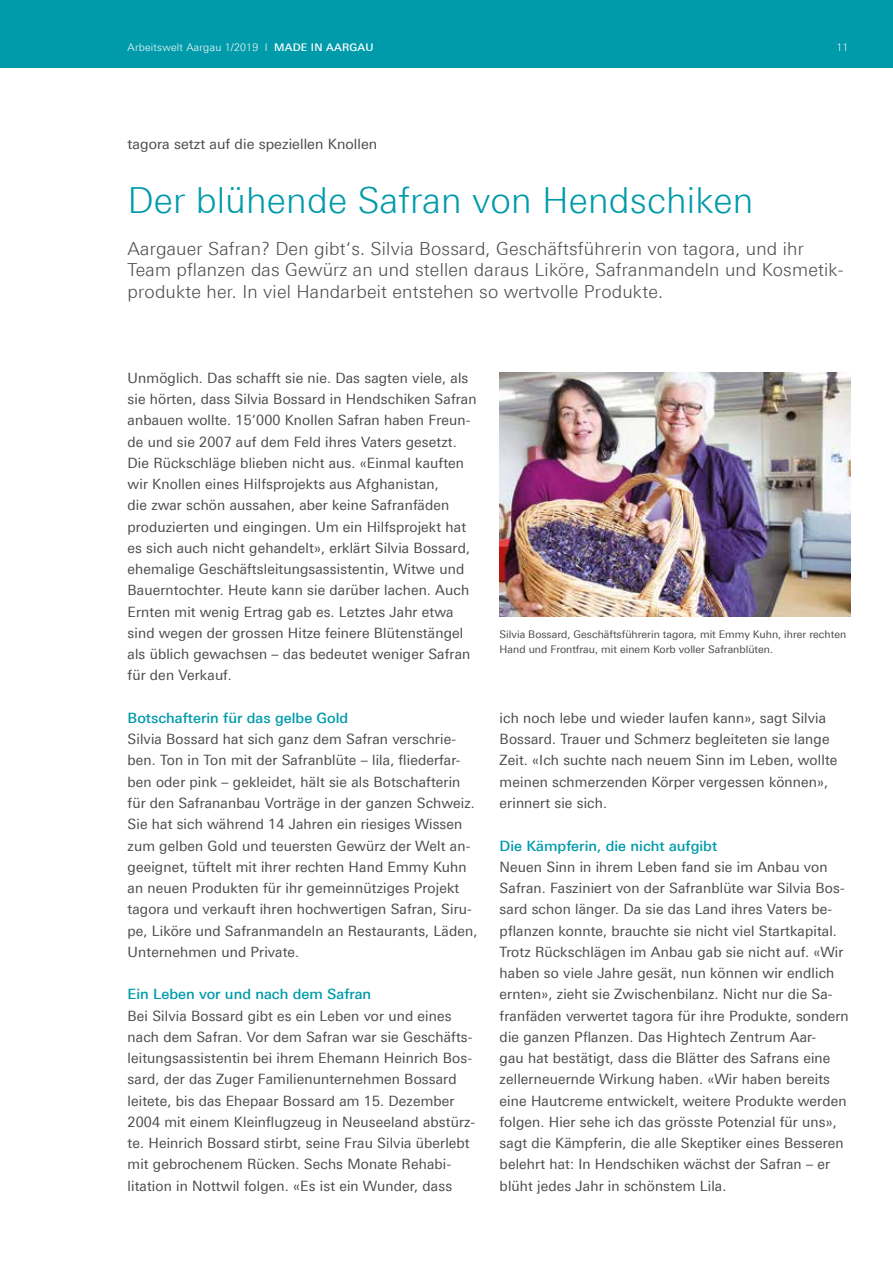
<style>
.page{position:relative;width:893px;height:1263px;background:#fff}
.page>*{position:absolute;margin:0;border:0;box-sizing:border-box;transform-origin:0 0}
.t1{font:300 36px "Linotype Univers 330";letter-spacing:.005em;color:#009baa}
.t2{font:300 18px/21.3px "Linotype Univers 330";letter-spacing:.01em;color:#4a4a49}
.t3{font:14.25px/21.3px "Linotype Univers 430";letter-spacing:.01em;color:#4a4a49}
.t4{font:500 14.25px "Linotype Univers 530";color:#009baa}
.t5{font:10.5px/14.9px "Linotype Univers 430";color:#4a4a49}
.t6{font:300 10.5px "Linotype Univers 330";letter-spacing:.02em;color:#fff}
.s1{font-family:"Linotype Univers 530";font-weight:500}
</style>
<div class="page">
<img style="left:500px;top:372px;width:350px;height:245px">
<div style="left:0;top:0;width:893px;height:68px;background:#009baa"></div>
<p class="t6" style="left:128px;top:41px;width:247px">Arbeitswelt Aargau 1/2019 I <span class="s1">MADE IN AARGAU</span></p>
<p class="t6" style="left:836px;top:41px;width:13px">11</p>
<p class="t3" style="left:128px;top:133px;width:251px">tagora setzt auf die speziellen Knollen</p>
<h1 class="t1" style="left:128px;top:179px;width:627px">Der blühende Safran von Hendschiken</h1>
<p class="t2" style="left:128px;top:238px;width:718px">Aargauer Safran? Den gibt‘s. Silvia Bossard, Geschäftsführerin von tagora, und ihr<br>Team pflanzen das Gewürz an und stellen daraus Liköre, Safranmandeln und Kosmetik&shy;produkte her. In viel Handarbeit entstehen so wertvolle Produkte.</p>
<p class="t3" style="left:128px;top:367px;width:351px">Unmöglich. Das schafft sie nie. Das sagten viele, als sie hörten, dass Silvia Bossard in Hendschiken Safran anbauen wollte. 15‘000 Knollen Safran haben Freun&shy;de und sie 2007 auf dem Feld ihres Vaters gesetzt.<br>Die Rückschläge blieben nicht aus. «Einmal kauften wir Knollen eines Hilfsprojekts aus Afghanistan,<br>die zwar schön aussahen, aber keine Safranfäden produzierten und eingingen. Um ein Hilfsprojekt hat es sich auch nicht gehandelt», erklärt Silvia Bossard, ehemalige Geschäftsleitungsassistentin, Witwe und Bauerntochter. Heute kann sie darüber lachen. Auch Ernten mit wenig Ertrag gab es. Letztes Jahr etwa sind wegen der grossen Hitze feinere Blütenstängel als üblich gewachsen – das bedeutet weniger Safran für den Verkauf.</p>
<p class="t4" style="left:128px;top:709px;width:222px">Botschafterin für das gelbe Gold</p>
<p class="t3" style="left:128px;top:728px;width:351px">Silvia Bossard hat sich ganz dem Safran verschrie&shy;ben. Ton in Ton mit der Safranblüte – lila, fliederfar&shy;ben oder pink – gekleidet, hält sie als Botschafterin für den Safrananbau Vorträge in der ganzen Schweiz.<br>Sie hat sich während 14 Jahren ein riesiges Wissen zum gelben Gold und teuersten Gewürz der Welt an&shy;geeignet, tüftelt mit ihrer rechten Hand Emmy Kuhn an neuen Produkten für ihr gemeinnütziges Projekt tagora und verkauft ihren hochwertigen Safran, Siru&shy;pe, Liköre und Safranmandeln an Restaurants, Läden, Unternehmen und Private.</p>
<p class="t4" style="left:128px;top:986px;width:245px">Ein Leben vor und nach dem Safran</p>
<p class="t3" style="left:128px;top:1005px;width:349px">Bei Silvia Bossard gibt es ein Leben vor und eines nach dem Safran. Vor dem Safran war sie Geschäfts&shy;leitungsassistentin bei ihrem Ehemann Heinrich Bos&shy;sard, der das Zuger Familienunternehmen Bossard leitete, bis das Ehepaar Bossard am 15. Dezember 2004 mit einem Kleinflugzeug in Neuseeland abstürz&shy;te. Heinrich Bossard stirbt, seine Frau Silvia überlebt mit gebrochenem Rücken. Sechs Monate Rehabi&shy;litation in Nottwil folgen. «Es ist ein Wunder, dass</p>
<p class="t5" style="left:500px;top:627px;width:348px">Silvia Bossard, Geschäftsführerin tagora, mit Emmy Kuhn, ihrer rechten<br>Hand und Frontfrau, mit einem Korb voller Safranblüten.</p>
<p class="t3" style="left:500px;top:707px;width:339px">ich noch lebe und wieder laufen kann», sagt Silvia Bossard. Trauer und Schmerz begleiteten sie lange Zeit. «Ich suchte nach neuem Sinn im Leben, wollte meinen schmerzenden Körper vergessen können», erinnert sie sich.</p>
<p class="t4" style="left:500px;top:837px;width:219px">Die Kämpferin, die nicht aufgibt</p>
<p class="t3" style="left:500px;top:856px;width:351px">Neuen Sinn in ihrem Leben fand sie im Anbau von Safran. Fasziniert von der Safranblüte war Silvia Bos&shy;sard schon länger. Da sie das Land ihres Vaters be&shy;pflanzen konnte, brauchte sie nicht viel Startkapital.<br>Trotz Rückschlägen im Anbau gab sie nicht auf. «Wir haben so viele Jahre gesät, nun können wir endlich ernten», zieht sie Zwischenbilanz. Nicht nur die Sa&shy;franfäden verwertet tagora für ihre Produkte, sondern die ganzen Pflanzen. Das Hightech Zentrum Aar-<br>gau hat bestätigt, dass die Blätter des Safrans eine zellerneuernde Wirkung haben. «Wir haben bereits eine Hautcreme entwickelt, weitere Produkte werden folgen. Hier sehe ich das grösste Potenzial für uns», sagt die Kämpferin, die alle Skeptiker eines Besseren belehrt hat: In Hendschiken wächst der Safran – er blüht jedes Jahr in schönstem Lila.</p>
</div>
